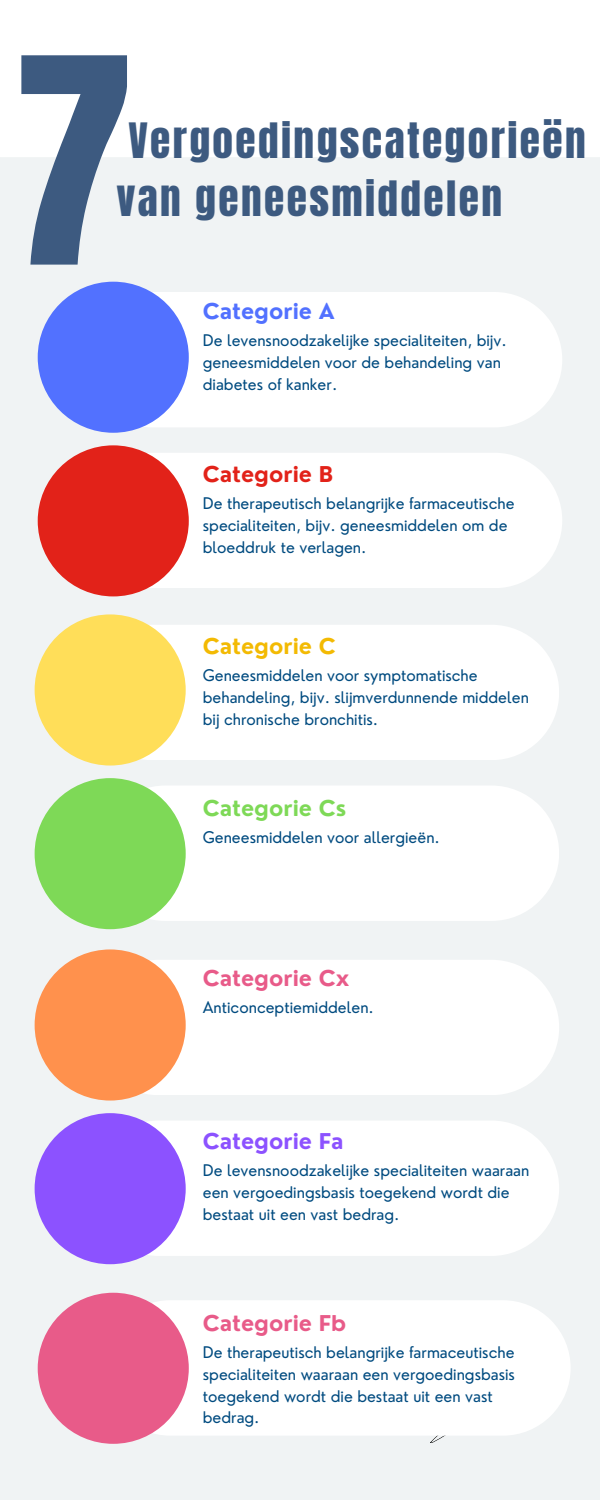
<style>
.page{position:relative;width:600px;height:1500px;background:#f0f3f4}
.page>*{position:absolute;margin:0;border:0;box-sizing:border-box;transform-origin:0 0}
.t1{font:243.3px "Anton";color:#3d5a80}
.t2{font:41.4px/57.8px "Anton";letter-spacing:.055em;color:#3d5a80}
.t3{font:700 21.2px "Nourd";color:#e85b89}
.t4{font:700 21.2px "Nourd";color:#7ed957}
.t5{font:700 21.2px "Nourd";color:#8c52ff}
.t6{font:700 21.2px "Nourd";color:#5271ff}
.t7{font:700 21.2px "Nourd";color:#e22219}
.t8{font:700 21.2px "Nourd";color:#f3ba03}
.t9{font:15.7px/21.8px "Nourd";color:#004b80}
</style>
<div class="page">
<div style="left:145px;top:292px;width:417px;height:135px;background:#fff"></div>
<div style="left:148px;top:453px;width:414px;height:135px;background:#fff"></div>
<div style="left:38px;top:445px;width:151px;height:151px;background:#e22219;border-radius:50%"></div>
<div style="left:143px;top:625px;width:416px;height:135px;background:#fff"></div>
<div style="left:35px;top:614px;width:151px;height:152px;background:#ffde59;border-radius:50%"></div>
<div style="left:145px;top:786px;width:414px;height:135px;background:#fff"></div>
<div style="left:35px;top:778px;width:151px;height:151px;background:#7ed957;border-radius:50%"></div>
<div style="left:145px;top:960px;width:414px;height:135px;background:#fff"></div>
<div style="left:35px;top:949px;width:151px;height:152px;background:#ff914d;border-radius:50%"></div>
<div style="left:145px;top:1121px;width:414px;height:135px;background:#fff"></div>
<div style="left:35px;top:1113px;width:151px;height:151px;background:#8c52ff;border-radius:50%"></div>
<div style="left:0;top:0;width:600px;height:157px;background:#fff"></div>
<div style="left:38px;top:282px;width:151px;height:151px;background:#5271ff;border-radius:50%"></div>
<div style="left:146px;top:1300px;width:424px;height:136px;background:#fff"></div>
<div style="left:38px;top:1293px;width:151px;height:151px;background:#e85b89;border-radius:50%"></div>
<p class="t1" style="left:13px;top:-12px;width:122px">7</p>
<p class="t2" style="left:116px;top:113px;width:471px">Vergoedingscategorieën van geneesmiddelen</p>
<p class="t6" style="left:203px;top:298px;width:133px">Categorie A</p>
<p class="t9" style="left:203px;top:330px;width:306px">De levensnoodzakelijke specialiteiten, bijv. geneesmiddelen voor de behandeling van diabetes of kanker.</p>
<p class="t7" style="left:203px;top:461px;width:132px">Categorie B</p>
<p class="t9" style="left:203px;top:493px;width:313px">De therapeutisch belangrijke farmaceutische specialiteiten, bijv. geneesmiddelen om de bloeddruk te verlagen.</p>
<p class="t8" style="left:203px;top:633px;width:134px">Categorie C</p>
<p class="t9" style="left:203px;top:665px;width:328px">Geneesmiddelen voor symptomatische behandeling, bijv. slijmverdunnende middelen bij chronische bronchitis.</p>
<p class="t4" style="left:203px;top:795px;width:145px">Categorie Cs</p>
<p class="t9" style="left:203px;top:826px;width:239px">Geneesmiddelen voor allergieën.</p>
<p class="t3" style="left:203px;top:965px;width:148px">Categorie Cx</p>
<p class="t9" style="left:203px;top:997px;width:173px">Anticonceptiemiddelen.</p>
<p class="t5" style="left:203px;top:1128px;width:142px">Categorie Fa</p>
<p class="t9" style="left:203px;top:1160px;width:328px">De levensnoodzakelijke specialiteiten waaraan een vergoedingsbasis toegekend wordt die bestaat uit een vast bedrag.</p>
<p class="t3" style="left:203px;top:1310px;width:145px">Categorie Fb</p>
<p class="t9" style="left:203px;top:1341px;width:314px">De therapeutisch belangrijke farmaceutische specialiteiten waaraan een vergoedingsbasis toegekend wordt die bestaat uit een vast bedrag.</p>
</div>
